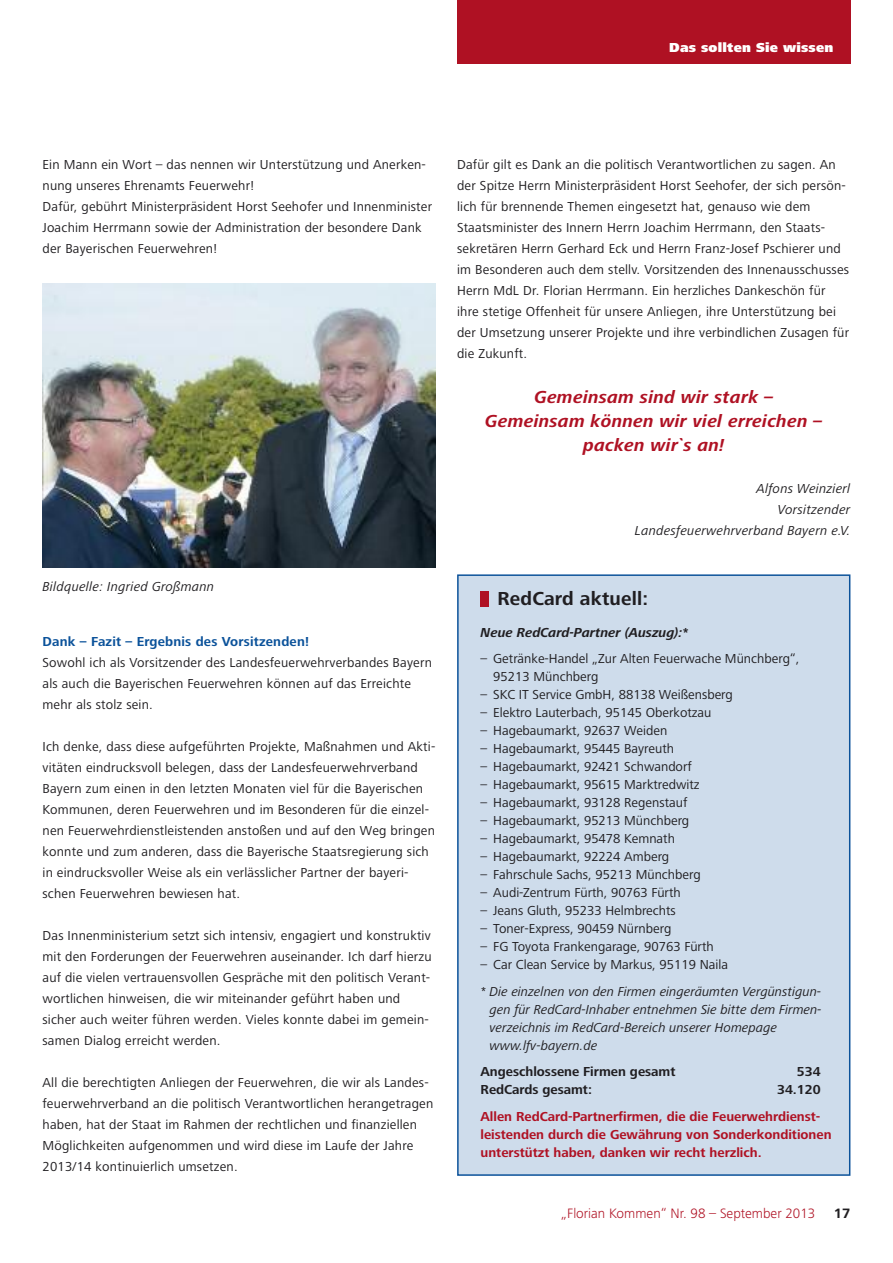
<style>
.page{position:relative;width:893px;height:1263px;background:#fff}
.page>*{position:absolute;margin:0;border:0;box-sizing:border-box;transform-origin:0 0}
.t1{font:700 19.5px "Frutiger Next LT";letter-spacing:.01em;color:#201e21}
.t2{font:italic 700 18px/24px "Frutiger Next LT";letter-spacing:.015em;color:#af1123;text-align:center}
.t3{font:300 14.1px "Frutiger Next LT";color:#af1123}
.t4{font:700 14.1px "Frutiger Next LT";color:#201e21}
.t5{font:13.5px/21px "Frutiger Next LT";letter-spacing:.015em;color:#201e21}
.t6{font:italic 13.5px/18px "Frutiger Next LT";color:#201e21;text-align:right}
.t7{font:700 13.5px/18px "Frutiger Next LT";color:#af1123}
.t8{font:700 13.5px "Frutiger Next LT";color:#201e21}
.t9{font:700 13.5px "Frutiger Next LT";letter-spacing:.015em;color:#0b529a}
.t10{font:italic 700 13.5px "Frutiger Next LT";color:#201e21}
.t11{font:900 13.5px "Frutiger Next LT";letter-spacing:.02em;color:#fff}
</style>
<div class="page">
<div style="left:459px;top:576px;width:390px;height:598px;background:#cedceb"></div>
<div style="left:457px;top:574px;width:393px;height:602px;border:2px solid #0b529a"></div>
<div style="left:457px;top:0;width:393px;height:64px;background:#af1123"></div>
<img style="left:43px;top:284px;width:393px;height:284px">
<div style="left:480px;top:591px;width:9px;height:15px;background:#af1123"></div>
<p class="t11" style="left:669px;top:43px;width:166px">Das sollten Sie wissen</p>
<p class="t5" style="left:43px;top:156px;width:391px">Ein Mann ein Wort – das nennen wir Unterstützung und Anerken&shy;nung unseres Ehrenamts Feuerwehr!<br>Dafür, gebührt Ministerpräsident Horst Seehofer und Innenminister Joachim Herrmann sowie der Administration der besondere Dank der Bayerischen Feuerwehren!</p>
<p class="t6" style="left:43px;top:579px;width:173px">Bildquelle: Ingried Großmann</p>
<p class="t9" style="left:43px;top:637px;width:268px">Dank – Fazit – Ergebnis des Vorsitzenden!</p>
<p class="t5" style="left:43px;top:653px;width:391px">Sowohl ich als Vorsitzender des Landesfeuerwehrverbandes Bayern als auch die Bayerischen Feuerwehren können auf das Erreichte mehr als stolz sein.</p>
<p class="t5" style="left:43px;top:737px;width:394px">Ich denke, dass diese aufgeführten Projekte, Maßnahmen und Akti&shy;vitäten eindrucksvoll belegen, dass der Landesfeuerwehrverband Bayern zum einen in den letzten Monaten viel für die Bayerischen Kommunen, deren Feuerwehren und im Besonderen für die einzel&shy;nen Feuerwehrdienstleistenden anstoßen und auf den Weg bringen konnte und zum anderen, dass die Bayerische Staatsregierung sich in eindrucksvoller Weise als ein verlässlicher Partner der bayeri&shy;schen Feuerwehren bewiesen hat.</p>
<p class="t5" style="left:43px;top:926px;width:391px">Das Innenministerium setzt sich intensiv, engagiert und konstruktiv mit den Forderungen der Feuerwehren auseinander. Ich darf hierzu auf die vielen vertrauensvollen Gespräche mit den politisch Verant&shy;wortlichen hinweisen, die wir miteinander geführt haben und sicher auch weiter führen werden. Vieles konnte dabei im gemein&shy;samen Dialog erreicht werden.</p>
<p class="t5" style="left:43px;top:1073px;width:392px">All die berechtigten Anliegen der Feuerwehren, die wir als Landes&shy;feuerwehrverband an die politisch Verantwortlichen herangetragen haben, hat der Staat im Rahmen der rechtlichen und finanziellen Möglichkeiten aufgenommen und wird diese im Laufe der Jahre 2013/14 kontinuierlich umsetzen.</p>
<p class="t5" style="left:457px;top:156px;width:394px">Dafür gilt es Dank an die politisch Verantwortlichen zu sagen. An der Spitze Herrn Ministerpräsident Horst Seehofer, der sich persön&shy;lich für brennende Themen eingesetzt hat, genauso wie dem Staatsminister des Innern Herrn Joachim Herrmann, den Staats&shy;sekretären Herrn Gerhard Eck und Herrn Franz-Josef Pschierer und im Besonderen auch dem stellv. Vorsitzenden des Innenausschusses Herrn MdL Dr. Florian Herrmann. Ein herzliches Dankeschön für ihre stetige Offenheit für unsere Anliegen, ihre Unterstützung bei der Umsetzung unserer Projekte und ihre verbindlichen Zusagen für die Zukunft.</p>
<h2 class="t2" style="left:485px;top:387px;width:338px">Gemeinsam sind wir stark –<br>Gemeinsam können wir viel erreichen – packen wir`s an!</h2>
<p class="t6" style="left:635px;top:480px;width:217px;line-height:21px">Alfons Weinzierl<br>Vorsitzender<br>Landesfeuerwehrverband Bayern e.V.</p>
<h1 class="t1" style="left:497px;top:592px;width:152px">RedCard aktuell:</h1>
<p class="t10" style="left:480px;top:627px;width:209px">Neue RedCard-Partner (Auszug):*</p>
<p class="t5" style="left:493px;top:651px;width:308px;line-height:18px;text-indent:-13px">– Getränke-Handel „Zur Alten Feuerwache Münchberg“,<br>95213 Münchberg</p>
<p class="t5" style="left:480px;top:685px;width:254px">– SKC IT Service GmbH, 88138 Weißensberg</p>
<p class="t5" style="left:480px;top:703px;width:232px">– Elektro Lauterbach, 95145 Oberkotzau</p>
<p class="t5" style="left:480px;top:721px;width:188px">– Hagebaumarkt, 92637 Weiden</p>
<p class="t5" style="left:480px;top:739px;width:195px">– Hagebaumarkt, 95445 Bayreuth</p>
<p class="t5" style="left:480px;top:757px;width:213px">– Hagebaumarkt, 92421 Schwandorf</p>
<p class="t5" style="left:480px;top:775px;width:221px">– Hagebaumarkt, 95615 Marktredwitz</p>
<p class="t5" style="left:480px;top:793px;width:208px">– Hagebaumarkt, 93128 Regenstauf</p>
<p class="t5" style="left:480px;top:811px;width:210px">– Hagebaumarkt, 95213 Münchberg</p>
<p class="t5" style="left:480px;top:829px;width:196px">– Hagebaumarkt, 95478 Kemnath</p>
<p class="t5" style="left:480px;top:847px;width:190px">– Hagebaumarkt, 92224 Amberg</p>
<p class="t5" style="left:480px;top:865px;width:222px">– Fahrschule Sachs, 95213 Münchberg</p>
<p class="t5" style="left:480px;top:883px;width:202px">– Audi-Zentrum Fürth, 90763 Fürth</p>
<p class="t5" style="left:480px;top:901px;width:197px">– Jeans Gluth, 95233 Helmbrechts</p>
<p class="t5" style="left:480px;top:919px;width:192px">– Toner-Express, 90459 Nürnberg</p>
<p class="t5" style="left:480px;top:937px;width:235px">– FG Toyota Frankengarage, 90763 Fürth</p>
<p class="t5" style="left:480px;top:955px;width:249px">– Car Clean Service by Markus, 95119 Naila</p>
<p class="t6" style="left:489px;top:983px;width:334px;text-align:left;text-indent:-9px">* Die einzelnen von den Firmen eingeräumten Vergünstigun&shy;gen für RedCard-Inhaber entnehmen Sie bitte dem Firmen&shy;verzeichnis im RedCard-Bereich unserer Homepage www.lfv-bayern.de</p>
<p class="t8" style="left:480px;top:1067px;width:197px">Angeschlossene Firmen gesamt</p>
<p class="t8" style="left:797px;top:1067px;width:25px">534</p>
<p class="t8" style="left:480px;top:1085px;width:113px">RedCards gesamt:</p>
<p class="t8" style="left:777px;top:1085px;width:45px">34.120</p>
<p class="t7" style="left:480px;top:1108px;width:353px">Allen RedCard-Partnerfirmen, die die Feuerwehrdienst&shy;leistenden durch die Gewährung von Sonderkonditionen unterstützt haben, danken wir recht herzlich.</p>
<p class="t3" style="left:561px;top:1208px;width:256px">„Florian Kommen“ Nr. 98 – September 2013</p>
<p class="t4" style="left:834px;top:1208px;width:18px">17</p>
</div>
